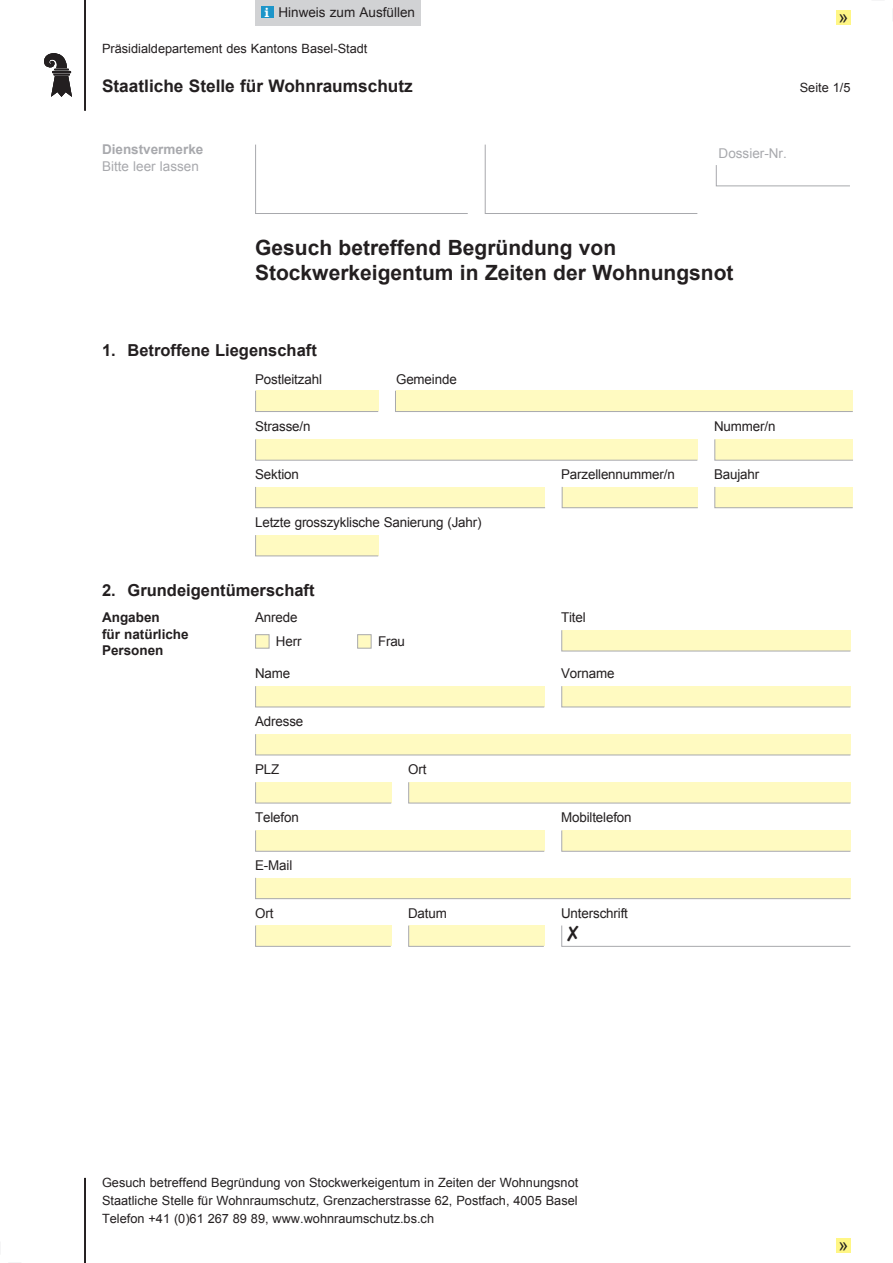
<style>
.page{position:relative;width:893px;height:1263px;background:#fff}
.page>*{position:absolute;margin:0;border:0;box-sizing:border-box;transform-origin:0 0}
.t1{font:700 21px/25.2px "Arial";color:#231f20}
.t2{font:18px "Arial";color:#231f20}
.t3{font:700 17.25px "Arial";color:#231f20}
.t4{font:700 16.5px "Arial";color:#231f20}
.t5{font:13.5px "Arial";letter-spacing:-.01em;color:#231f20}
.t6{font:700 13.5px/16.2px "Arial";color:#231f20}
.t7{font:13.5px "Arial";color:#a8a9ad}
.t8{font:700 13.5px "Arial";color:#a8a9ad}
.t9{font:12.75px/18px "Arial";color:#231f20;text-align:justify}
.s1{font-family:"Clarendon Std";font-weight:700;color:#fff}
</style>
<div class="page">
<hr style="left:84px;top:0;width:2px;height:111px;background:#231f20">
<svg style="left:44px;top:53px;width:28px;height:44px"></svg>
<hr style="left:84px;top:1178px;width:2px;height:85px;background:#231f20">
<div style="left:255px;top:0;width:166px;height:26px;background:#d1d2d4"></div>
<div style="left:261px;top:6px;width:12px;height:12px;background:#1c95c9"></div>
<svg style="left:9px;top:1262px;width:12px;height:1px"></svg>
<svg style="left:892px;top:9px;width:1px;height:12px"></svg>
<div style="left:836px;top:10px;width:15px;height:15px;background:#fff685"></div>
<div style="left:836px;top:1238px;width:15px;height:15px;background:#fff685"></div>
<svg style="left:255px;top:144px;width:213px;height:70px"></svg>
<svg style="left:484px;top:144px;width:214px;height:70px"></svg>
<svg style="left:715px;top:165px;width:135px;height:22px"></svg>
<div style="left:255px;top:634px;width:15px;height:15px;background:#fffac1;border:1px solid #a8a9ad"></div>
<div style="left:357px;top:634px;width:15px;height:15px;background:#fffac1;border:1px solid #a8a9ad"></div>
<div style="left:255px;top:390px;width:124px;height:22px;background:#fffac1"></div>
<div style="left:395px;top:390px;width:458px;height:22px;background:#fffac1"></div>
<svg style="left:714px;top:439px;width:139px;height:22px;background:#faf5c0"></svg>
<svg style="left:255px;top:439px;width:443px;height:22px;background:#faf6c0"></svg>
<svg style="left:714px;top:487px;width:139px;height:22px;background:#faf5c2"></svg>
<svg style="left:561px;top:487px;width:137px;height:22px;background:#faf5c2"></svg>
<svg style="left:255px;top:487px;width:290px;height:22px;background:#faf6c2"></svg>
<svg style="left:255px;top:535px;width:124px;height:22px;background:#faf5c1"></svg>
<svg style="left:561px;top:630px;width:290px;height:22px;background:#faf6c1"></svg>
<svg style="left:255px;top:686px;width:290px;height:22px;background:#faf6c1"></svg>
<svg style="left:561px;top:686px;width:290px;height:22px;background:#faf6c1"></svg>
<svg style="left:255px;top:734px;width:596px;height:22px;background:#faf6c1"></svg>
<svg style="left:255px;top:782px;width:137px;height:22px;background:#faf5c1"></svg>
<svg style="left:408px;top:782px;width:443px;height:22px;background:#faf6c1"></svg>
<svg style="left:255px;top:830px;width:290px;height:22px;background:#faf6c0"></svg>
<svg style="left:561px;top:830px;width:290px;height:22px;background:#faf6c0"></svg>
<svg style="left:255px;top:877px;width:596px;height:22px;background:#fbf7c3"></svg>
<svg style="left:255px;top:925px;width:137px;height:22px;background:#faf5c0"></svg>
<svg style="left:408px;top:925px;width:137px;height:22px;background:#faf5c0"></svg>
<svg style="left:561px;top:925px;width:290px;height:22px"></svg>
<p class="t5" style="left:265px;top:3px;width:152px"><span class="s1">i</span> Hinweis zum Ausfüllen</p>
<h2 class="t2" style="left:838px;top:5px;width:12px">»</h2>
<p class="t9" style="left:102px;top:40px;width:267px">Präsidialdepartement des Kantons Basel-Stadt</p>
<h3 class="t3" style="left:102px;top:74px;width:312px">Staatliche Stelle für Wohnraumschutz</h3>
<p class="t9" style="left:800px;top:79px;width:52px">Seite 1/5</p>
<p class="t8" style="left:102px;top:141px;width:103px">Dienstvermerke</p>
<p class="t7" style="left:102px;top:157px;width:98px">Bitte leer lassen</p>
<p class="t7" style="left:719px;top:144px;width:70px">Dossier-Nr.</p>
<h1 class="t1" style="left:255px;top:235px;width:480px">Gesuch betreffend Begründung von<br>Stockwerkeigentum in Zeiten der Wohnungsnot</h1>
<p class="t4" style="left:102px;top:340px;width:216px">1. Betroffene Liegenschaft</p>
<p class="t5" style="left:255px;top:370px;width:68px">Postleitzahl</p>
<p class="t5" style="left:396px;top:370px;width:62px">Gemeinde</p>
<p class="t5" style="left:255px;top:418px;width:57px">Strasse/n</p>
<p class="t5" style="left:714px;top:418px;width:63px">Nummer/n</p>
<p class="t5" style="left:255px;top:466px;width:45px">Sektion</p>
<p class="t5" style="left:561px;top:466px;width:115px">Parzellennummer/n</p>
<p class="t5" style="left:714px;top:466px;width:47px">Baujahr</p>
<p class="t5" style="left:255px;top:514px;width:228px">Letzte grosszyklische Sanierung (Jahr)</p>
<p class="t4" style="left:102px;top:580px;width:214px">2. Grundeigentümerschaft</p>
<p class="t5" style="left:255px;top:609px;width:44px">Anrede</p>
<p class="t5" style="left:561px;top:609px;width:26px">Titel</p>
<p class="t5" style="left:276px;top:633px;width:27px">Herr</p>
<p class="t5" style="left:378px;top:633px;width:29px">Frau</p>
<p class="t5" style="left:255px;top:665px;width:37px">Name</p>
<p class="t5" style="left:561px;top:665px;width:55px">Vorname</p>
<p class="t5" style="left:255px;top:713px;width:50px">Adresse</p>
<p class="t5" style="left:255px;top:761px;width:26px">PLZ</p>
<p class="t5" style="left:408px;top:761px;width:20px">Ort</p>
<p class="t5" style="left:255px;top:808px;width:45px">Telefon</p>
<p class="t5" style="left:561px;top:808px;width:72px">Mobiltelefon</p>
<p class="t5" style="left:255px;top:856px;width:39px">E-Mail</p>
<p class="t5" style="left:255px;top:904px;width:20px">Ort</p>
<p class="t5" style="left:408px;top:904px;width:40px">Datum</p>
<p class="t5" style="left:561px;top:904px;width:68px">Unterschrift</p>
<p class="t6" style="left:102px;top:610px;width:88px">Angaben<br>für natürliche<br>Personen</p>
<p class="t9" style="left:102px;top:1174px;width:478px">Gesuch betreffend Begründung von Stockwerkeigentum in Zeiten der Wohnungsnot Staatliche Stelle für Wohnraumschutz, Grenzacherstrasse 62, Postfach, 4005 Basel Telefon +41 (0)61 267 89 89, www.wohnraumschutz.bs.ch</p>
<h2 class="t2" style="left:838px;top:1233px;width:12px">»</h2>
</div>
